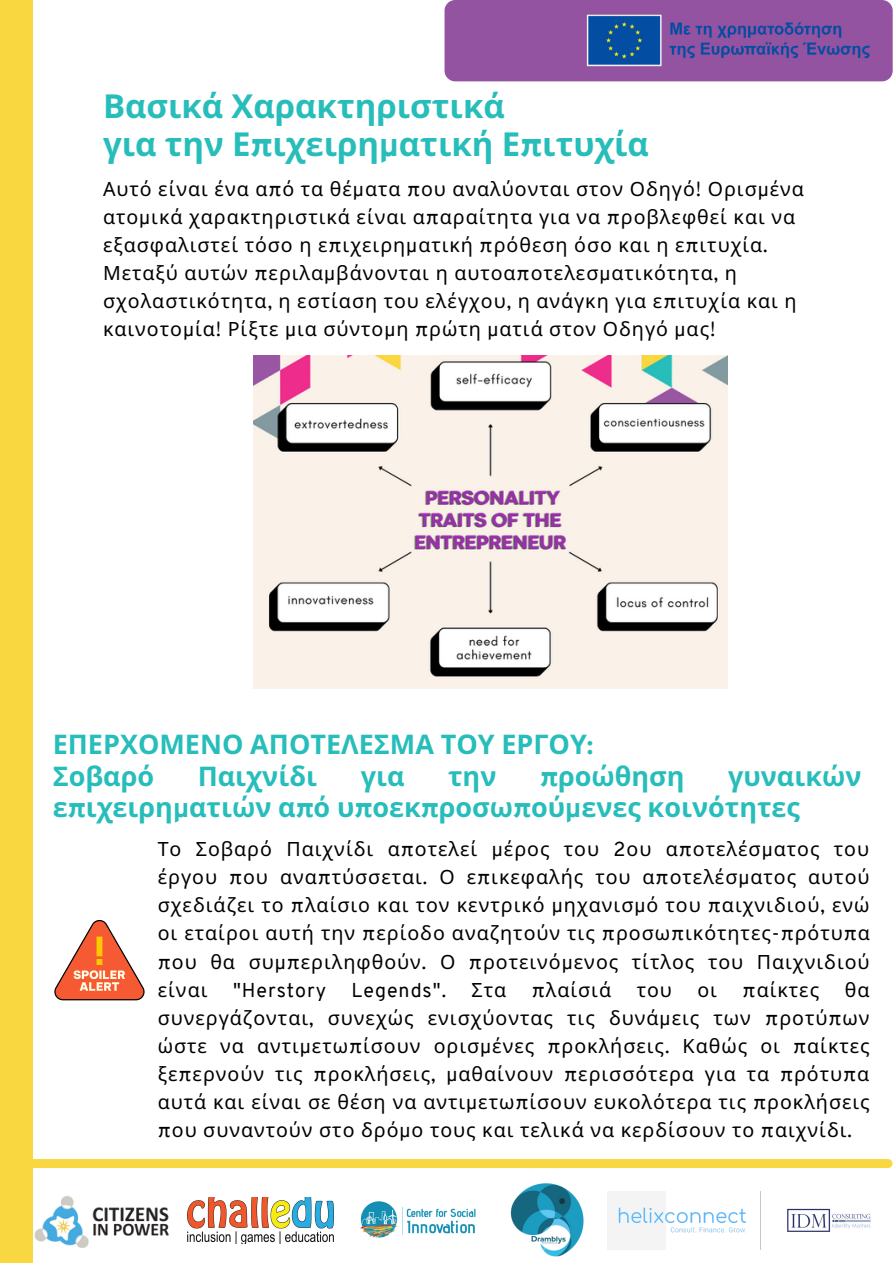
<style>
.page{position:relative;width:893px;height:1264px;background:#fff}
.page>*{position:absolute;margin:0;border:0;box-sizing:border-box;transform-origin:0 0}
.t1{font:700 33px "Noto Sans";color:#27bdba}
.t2{font:700 27px/31.5px "Noto Sans";color:#27bdba}
.t3{font:19.65px/28px "Noto Sans";letter-spacing:.05em;color:#000;text-align:justify}
.t4{font:19.65px "Overpass";letter-spacing:.05em;color:#000}
.s1{font-family:"Overpass";font-weight:800}
.s2{font-family:"Overpass"}
</style>
<div class="page">
<div style="left:444px;top:0;width:448px;height:81px;background:#9353a1;border-radius:11px"></div>
<div style="left:0;top:0;width:33px;height:1262px;background:#f9d740"></div>
<div style="left:26px;top:1158px;width:861px;height:9px;background:#f9d740"></div>
<img style="left:34px;top:1195px;width:135px;height:51px">
<img style="left:187px;top:1197px;width:146px;height:46px">
<img style="left:360px;top:1201px;width:116px;height:37px">
<img style="left:510px;top:1183px;width:74px;height:74px">
<img style="left:607px;top:1191px;width:138px;height:58px">
<img style="left:760px;top:1191px;width:111px;height:58px">
<svg style="left:54px;top:919px;width:91px;height:81px"></svg>
<img style="left:253px;top:355px;width:474px;height:333px">
<img style="left:586px;top:14px;width:284px;height:53px">
<p class="t1" style="left:103px;top:83px;width:403px">Βασικά Χαρακτηριστικά</p>
<p class="t1" style="left:103px;top:121px;width:547px">για την Ε<span class="s1">π</span>ιχειρη<span class="s1">μ</span>ατική Ε<span class="s1">π</span>ιτυχία</p>
<p class="t3" style="left:103px;top:174px;width:702px;text-align:left">Αυτό είναι ένα α<span class="s2">π</span>ό τα θέ<span class="s2">μ</span>ατα <span class="s2">π</span>ου αναλύονται στον Οδηγό<span class="s2">!</span> Ορισ<span class="s2">μ</span>ένα ατο<span class="s2">μ</span>ικά χαρακτηριστικά είναι α<span class="s2">π</span>αραίτητα για να <span class="s2">π</span>ροβλεφθεί και να εξασφαλιστεί τόσο η ε<span class="s2">π</span>ιχειρη<span class="s2">μ</span>ατική <span class="s2">π</span>ρόθεση όσο και η ε<span class="s2">π</span>ιτυχία<span class="s2">.<br></span>Μεταξύ αυτών <span class="s2">π</span>εριλα<span class="s2">μ</span>βάνονται η αυτοα<span class="s2">π</span>οτελεσ<span class="s2">μ</span>ατικότητα<span class="s2">,</span> η σχολαστικότητα<span class="s2">,</span> η εστίαση του ελέγχου<span class="s2">,</span> η ανάγκη για ε<span class="s2">π</span>ιτυχία και η καινοτο<span class="s2">μ</span>ία<span class="s2">!</span> Ρίξτε <span class="s2">μ</span>ια σύντο<span class="s2">μ</span>η <span class="s2">π</span>ρώτη <span class="s2">μ</span>ατιά στον Οδηγό <span class="s2">μ</span>ας<span class="s2">!</span></p>
<p class="t2" style="left:53px;top:728px;width:542px">ΕΠΕΡΧΟΜΕΝΟ ΑΠΟΤΕΛΕΣΜΑ ΤΟΥ ΕΡΓΟΥ<span class="s1">:</span></p>
<p class="t2" style="left:53px;top:759px;width:103px">Σοβαρό</p>
<p class="t2" style="left:198px;top:759px;width:121px">Παιχνίδι</p>
<p class="t2" style="left:360px;top:759px;width:45px">για</p>
<p class="t2" style="left:448px;top:759px;width:50px">την</p>
<p class="t2" style="left:540px;top:759px;width:146px"><span class="s1">π</span>ροώθηση</p>
<p class="t2" style="left:53px;top:759px;width:810px;text-indent:675px">γυναικών ε<span class="s1">π</span>ιχειρη<span class="s1">μ</span>ατιών α<span class="s1">π</span>ό υ<span class="s1">π</span>οεκ<span class="s1">π</span>ροσω<span class="s1">π</span>ού<span class="s1">μ</span>ενες κοινότητες</p>
<p class="t3" style="left:158px;top:834px;width:713px">Το Σοβαρό Παιχνίδι α<span class="s2">π</span>οτελεί <span class="s2">μ</span>έρος του <span class="s2">2</span>ου α<span class="s2">π</span>οτελέσ<span class="s2">μ</span>ατος του έργου <span class="s2">π</span>ου ανα<span class="s2">π</span>τύσσεται<span class="s2">.</span> Ο ε<span class="s2">π</span>ικεφαλής του α<span class="s2">π</span>οτελέσ<span class="s2">μ</span>ατος αυτού σχεδιάζει το <span class="s2">π</span>λαίσιο και τον κεντρικό <span class="s2">μ</span>ηχανισ<span class="s2">μ</span>ό του <span class="s2">π</span>αιχνιδιού<span class="s2">,</span> ενώ οι εταίροι αυτή την <span class="s2">π</span>ερίοδο αναζητούν τις <span class="s2">π</span>ροσω<span class="s2">π</span>ικότητες<span class="s2">-π</span>ρότυ<span class="s2">π</span>α <span class="s2">π</span>ου θα συ<span class="s2">μπ</span>εριληφθούν<span class="s2">.</span> Ο <span class="s2">π</span>ροτεινό<span class="s2">μ</span>ενος τίτλος του Παιχνιδιού είναι</p>
<p class="t4" style="left:233px;top:981px;width:95px">"Herstory</p>
<p class="t4" style="left:351px;top:981px;width:96px">Legends".</p>
<p class="t3" style="left:471px;top:975px;width:36px">Στα</p>
<p class="t3" style="left:531px;top:975px;width:81px"><span class="s2">π</span>λαίσιά</p>
<p class="t3" style="left:636px;top:975px;width:37px">του</p>
<p class="t3" style="left:697px;top:975px;width:21px">οι</p>
<p class="t3" style="left:742px;top:975px;width:78px"><span class="s2">π</span>αίκτες</p>
<p class="t3" style="left:158px;top:975px;width:713px;text-indent:687px">θα συνεργάζονται<span class="s2">,</span> συνεχώς ενισχύοντας τις δυνά<span class="s2">μ</span>εις των <span class="s2">π</span>ροτύ<span class="s2">π</span>ων ώστε να αντι<span class="s2">μ</span>ετω<span class="s2">π</span>ίσουν ορισ<span class="s2">μ</span>ένες <span class="s2">π</span>ροκλήσεις<span class="s2">.</span> Καθώς οι <span class="s2">π</span>αίκτες ξε<span class="s2">π</span>ερνούν τις <span class="s2">π</span>ροκλήσεις<span class="s2">, μ</span>αθαίνουν <span class="s2">π</span>ερισσότερα για τα <span class="s2">π</span>ρότυ<span class="s2">π</span>α αυτά και είναι σε θέση να αντι<span class="s2">μ</span>ετω<span class="s2">π</span>ίσουν ευκολότερα τις <span class="s2">π</span>ροκλήσεις <span class="s2">π</span>ου συναντούν στο δρό<span class="s2">μ</span>ο τους και τελικά να κερδίσουν το <span class="s2">π</span>αιχνίδι<span class="s2">.</span></p>
</div>
